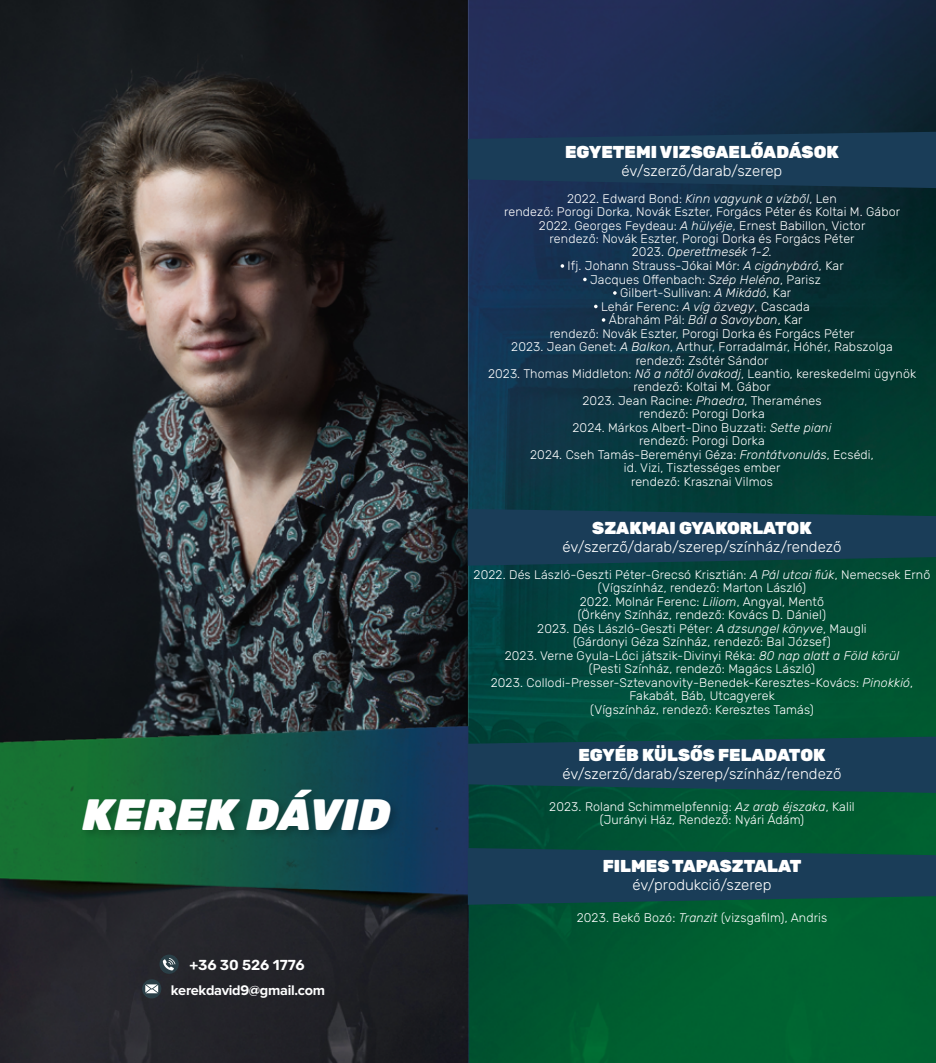
<style>
.page{position:relative;width:936px;height:1063px;background:#fff}
.page>*{position:absolute;margin:0;border:0;box-sizing:border-box;transform-origin:0 0}
.t1{font:italic 900 43.8px "Rubik";color:#fff}
.t2{font:900 17.25px "Rubik";color:#fff}
.t3{font:300 15px "Rubik";color:#fff}
.t4{font:700 14.4px "Proxima Nova";letter-spacing:-.02em;color:#fff}
.t5{font:600 14.4px "Rubik";color:#fff}
.t6{font:300 12.45px/13.5px "Rubik";letter-spacing:.01em;color:#fff;text-align:center}
.s1{font-style:italic}
</style>
<div class="page">
<img style="left:0;top:0;width:935px;height:1063px">
<svg style="left:467px;top:132px;width:468px;height:56px;background:#193a56"></svg>
<svg style="left:467px;top:509px;width:468px;height:57px;background:#163d52"></svg>
<svg style="left:467px;top:737px;width:468px;height:56px;background:#163f53"></svg>
<svg style="left:467px;top:848px;width:468px;height:57px;background:#164152"></svg>
<div style="left:79px;top:786px;width:322px;height:54px;background:#000;opacity:.2"></div>
<svg style="left:560px;top:264px;width:4px;height:4px"></svg>
<svg style="left:613px;top:291px;width:3px;height:4px"></svg>
<svg style="left:601px;top:318px;width:4px;height:4px"></svg>
<svg style="left:142px;top:955px;width:37px;height:43px;background:#3b4146"></svg>
<h1 class="t1" style="left:80px;top:790px;width:325px">KEREK DÁVID</h1>
<p class="t5" style="left:189px;top:954px;width:117px">+36 30 526 1776</p>
<p class="t4" style="left:171px;top:982px;width:156px">kerekdavid9@gmail.com</p>
<h2 class="t2" style="left:565px;top:141px;width:275px">EGYETEMI VIZSGAELŐADÁSOK</h2>
<p class="t3" style="left:621px;top:160px;width:162px">év/szerző/darab/szerep</p>
<p class="t6" style="left:488px;top:192px;width:429px">2022. Edward Bond: <span class="s1">Kinn vagyunk a vízből</span>, Len<br>rendező: Porogi Dorka, Novák Eszter, Forgács Péter és Koltai M. Gábor 2022. Georges Feydeau: <span class="s1">A hülyéje</span>, Ernest Babillon, Victor<br>rendező: Novák Eszter, Porogi Dorka és Forgács Péter<br>2023. <span class="s1">Operettmesék 1-2.<br></span>Ifj. Johann Strauss-Jókai Mór: <span class="s1">A cigánybáró</span>, Kar<br>Jacques Offenbach: <span class="s1">Szép Heléna</span>, Parisz<br>Gilbert-Sullivan: <span class="s1">A Mikádó</span>, Kar<br>Lehár Ferenc: <span class="s1">A víg özvegy</span>, Cascada<br>Ábrahám Pál: <span class="s1">Bál a Savoyban</span>, Kar<br>rendező: Novák Eszter, Porogi Dorka és Forgács Péter<br>2023. Jean Genet: <span class="s1">A Balkon</span>, Arthur, Forradalmár, Hóhér, Rabszolga rendező: Zsótér Sándor<br>2023. Thomas Middleton: <span class="s1">Nő a nőtől óvakodj</span>, Leantio, kereskedelmi ügynök rendező: Koltai M. Gábor<br>2023. Jean Racine: <span class="s1">Phaedra</span>, Theraménes<br>rendező: Porogi Dorka<br>2024. Márkos Albert-Dino Buzzati: <span class="s1">Sette piani<br></span>rendező: Porogi Dorka<br>2024. Cseh Tamás-Bereményi Géza: <span class="s1">Frontátvonulás</span>, Ecsédi,<br>id. Vizi, Tisztességes ember<br>rendező: Krasznai Vilmos</p>
<h2 class="t2" style="left:592px;top:518px;width:221px">SZAKMAI GYAKORLATOK</h2>
<p class="t3" style="left:562px;top:536px;width:280px">év/szerző/darab/szerep/színház/rendező</p>
<p class="t6" style="left:473px;top:568px;width:458px">2022. Dés László-Geszti Péter-Grecsó Krisztián: <span class="s1">A Pál utcai fiúk</span>, Nemecsek Ernő (Vígszínház, rendező: Marton László)<br>2022. Molnár Ferenc: <span class="s1">Liliom</span>, Angyal, Mentő<br>(Örkény Színház, rendező: Kovács D. Dániel)<br>2023. Dés László-Geszti Péter: <span class="s1">A dzsungel könyve</span>, Maugli<br>(Gárdonyi Géza Színház, rendező: Bal József)<br>2023. Verne Gyula-Lóci játszik-Divinyi Réka: <span class="s1">80 nap alatt a Föld körül<br></span>(Pesti Színház, rendező: Magács László)<br>2023. Collodi-Presser-Sztevanovity-Benedek-Keresztes-Kovács: <span class="s1">Pinokkió</span>, Fakabát, Báb, Utcagyerek<br>(Vígszínház, rendező: Keresztes Tamás)</p>
<h2 class="t2" style="left:578px;top:745px;width:248px">EGYÉB KÜLSŐS FELADATOK</h2>
<p class="t3" style="left:562px;top:763px;width:280px">év/szerző/darab/szerep/színház/rendező</p>
<p class="t6" style="left:549px;top:800px;width:307px">2023. Roland Schimmelpfennig: <span class="s1">Az arab éjszaka</span>, Kalil (Jurányi Ház, Rendező: Nyári Ádám)</p>
<h2 class="t2" style="left:602px;top:856px;width:200px">FILMES TAPASZTALAT</h2>
<p class="t3" style="left:632px;top:874px;width:140px">év/produkció/szerep</p>
<p class="t6" style="left:576px;top:911px;width:252px">2023. Bekő Bozó: <span class="s1">Tranzit</span> (vizsgafilm), Andris</p>
</div>
